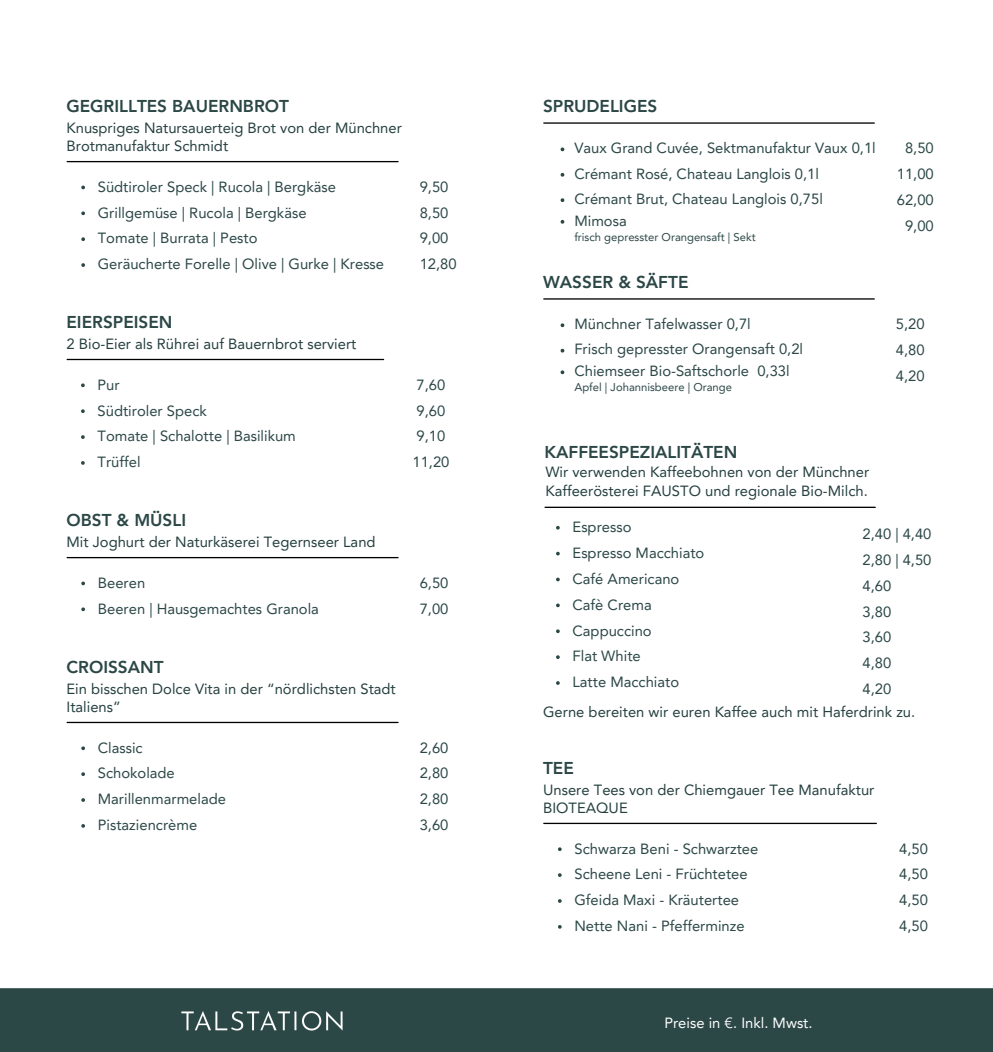
<style>
.page{position:relative;width:993px;height:1052px;background:#fff}
.page>*{position:absolute;margin:0;border:0;box-sizing:border-box;transform-origin:0 0}
.t1{font:800 17.15px "Avenir LT Pro";color:#2b4746}
.t2{font:14.7px/25.9px "Avenir LT Pro";color:#2b4746}
.t3{font:14.7px/18.6px "Avenir LT Pro";color:#25403f}
.t4{font:14.7px "Avenir LT Pro";color:#fff}
.t5{font:11.2px "Avenir LT Pro";color:#2b4746}
</style>
<div class="page">
<hr style="left:67px;top:161px;width:331px;height:1px;background:#000">
<svg style="left:81px;top:185px;width:4px;height:4px"></svg>
<svg style="left:81px;top:211px;width:4px;height:4px"></svg>
<svg style="left:81px;top:237px;width:4px;height:4px"></svg>
<svg style="left:81px;top:263px;width:4px;height:4px"></svg>
<hr style="left:67px;top:359px;width:316px;height:1px;background:#000">
<svg style="left:81px;top:383px;width:4px;height:4px"></svg>
<svg style="left:81px;top:409px;width:4px;height:4px"></svg>
<svg style="left:81px;top:435px;width:4px;height:4px"></svg>
<svg style="left:81px;top:461px;width:4px;height:3px"></svg>
<hr style="left:67px;top:557px;width:331px;height:1px;background:#000">
<svg style="left:81px;top:581px;width:4px;height:4px"></svg>
<svg style="left:81px;top:607px;width:4px;height:4px"></svg>
<hr style="left:67px;top:721px;width:331px;height:2px;background:#000">
<svg style="left:81px;top:746px;width:4px;height:4px"></svg>
<svg style="left:81px;top:772px;width:4px;height:4px"></svg>
<svg style="left:81px;top:798px;width:4px;height:3px"></svg>
<svg style="left:81px;top:824px;width:4px;height:3px"></svg>
<hr style="left:543px;top:122px;width:331px;height:2px;background:#000">
<svg style="left:560px;top:147px;width:4px;height:4px"></svg>
<svg style="left:560px;top:173px;width:4px;height:4px"></svg>
<svg style="left:560px;top:198px;width:4px;height:4px"></svg>
<svg style="left:560px;top:220px;width:4px;height:4px"></svg>
<hr style="left:543px;top:298px;width:331px;height:1px;background:#000">
<svg style="left:560px;top:323px;width:4px;height:4px"></svg>
<svg style="left:560px;top:349px;width:4px;height:3px"></svg>
<svg style="left:560px;top:370px;width:4px;height:4px"></svg>
<hr style="left:543px;top:822px;width:333px;height:2px;background:#000">
<svg style="left:558px;top:847px;width:3px;height:4px"></svg>
<hr style="left:545px;top:506px;width:330px;height:2px;background:#000">
<svg style="left:556px;top:629px;width:3px;height:4px"></svg>
<svg style="left:556px;top:655px;width:3px;height:4px"></svg>
<div style="left:0;top:988px;width:992px;height:63px;background:#2b4746"></div>
<img style="left:166px;top:995px;width:193px;height:39px">
<h1 class="t1" style="left:66px;top:99px;width:224px">GEGRILLTES BAUERNBROT</h1>
<h2 class="t3" style="left:66px;top:120px;width:337px">Knuspriges Natursauerteig Brot von der Münchner<br>Brotmanufaktur Schmidt</h2>
<p class="t2" style="left:98px;top:175px;width:239px">Südtiroler Speck | Rucola | Bergkäse</p>
<p class="t2" style="left:98px;top:201px;width:210px">Grillgemüse | Rucola | Bergkäse</p>
<p class="t2" style="left:98px;top:227px;width:161px">Tomate | Burrata | Pesto</p>
<p class="t2" style="left:98px;top:252px;width:288px">Geräucherte Forelle | Olive | Gurke | Kresse</p>
<h2 class="t2" style="left:419px;top:175px;width:38px">9,50<br>8,50<br>9,00<br>12,80</h2>
<h1 class="t1" style="left:66px;top:315px;width:107px">EIERSPEISEN</h1>
<h2 class="t3" style="left:66px;top:336px;width:291px">2 Bio-Eier als Rührei auf Bauernbrot serviert</h2>
<p class="t2" style="left:97px;top:373px;width:24px">Pur</p>
<p class="t2" style="left:97px;top:399px;width:111px">Südtiroler Speck</p>
<p class="t2" style="left:97px;top:424px;width:200px">Tomate | Schalotte | Basilikum</p>
<p class="t2" style="left:97px;top:450px;width:44px">Trüffel</p>
<h1 class="t1" style="left:66px;top:513px;width:121px">OBST &amp; MÜSLI</h1>
<h2 class="t3" style="left:66px;top:534px;width:310px">Mit Joghurt der Naturkäserei Tegernseer Land</h2>
<p class="t2" style="left:98px;top:571px;width:49px">Beeren</p>
<p class="t2" style="left:98px;top:597px;width:222px">Beeren | Hausgemachtes Granola</p>
<h2 class="t2" style="left:412px;top:373px;width:38px">7,60<br>9,60<br>9,10<br>11,20</h2>
<h2 class="t2" style="left:419px;top:571px;width:30px">6,50<br>7,00</h2>
<h1 class="t1" style="left:66px;top:659px;width:99px">CROISSANT</h1>
<h2 class="t3" style="left:66px;top:680px;width:331px">Ein bisschen Dolce Vita in der “nördlichsten Stadt<br>Italiens”</h2>
<p class="t2" style="left:98px;top:735px;width:46px">Classic</p>
<p class="t2" style="left:98px;top:761px;width:78px">Schokolade</p>
<p class="t2" style="left:98px;top:787px;width:130px">Marillenmarmelade</p>
<p class="t2" style="left:98px;top:813px;width:101px">Pistaziencrème</p>
<h2 class="t2" style="left:419px;top:735px;width:30px;text-align:justify">2,60<br>2,80<br>2,80<br>3,60</h2>
<h1 class="t1" style="left:543px;top:99px;width:116px">SPRUDELIGES</h1>
<p class="t2" style="left:574px;top:136px;width:303px">Vaux Grand Cuvée, Sektmanufaktur Vaux 0,1l</p>
<p class="t2" style="left:574px;top:162px;width:246px">Crémant Rosé, Chateau Langlois 0,1l</p>
<p class="t2" style="left:574px;top:187px;width:250px">Crémant Brut, Chateau Langlois 0,75l</p>
<p class="t2" style="left:574px;top:209px;width:54px">Mimosa</p>
<p class="t5" style="left:574px;top:232px;width:183px">frisch gepresster Orangensaft | Sekt</p>
<h1 class="t1" style="left:543px;top:275px;width:147px">WASSER &amp; SÄFTE</h1>
<p class="t2" style="left:574px;top:312px;width:178px">Münchner Tafelwasser 0,7l</p>
<p class="t2" style="left:574px;top:337px;width:230px">Frisch gepresster Orangensaft 0,2l</p>
<p class="t2" style="left:574px;top:359px;width:217px">Chiemseer Bio-Saftschorle 0,33l</p>
<p class="t5" style="left:574px;top:382px;width:159px">Apfel | Johannisbeere | Orange</p>
<h2 class="t2" style="left:896px;top:136px;width:38px;text-align:center">8,50<br>11,00<br>62,00<br>9,00</h2>
<h2 class="t2" style="left:895px;top:312px;width:30px;text-align:justify">5,20<br>4,80<br>4,20</h2>
<p class="t1" style="left:544px;top:445px;width:194px">KAFFEESPEZIALITÄTEN</p>
<h2 class="t3" style="left:545px;top:464px;width:325px">Wir verwenden Kaffeebohnen von der Münchner<br>Kaffeerösterei FAUSTO und regionale Bio-Milch.</h2>
<h2 class="t2" style="left:572px;top:515px;width:60px">Espresso</h2>
<h1 class="t2" style="left:572px;top:541px;width:133px">Espresso Macchiato</h1>
<h2 class="t2" style="left:572px;top:567px;width:108px">Café Americano</h2>
<p class="t2" style="left:572px;top:593px;width:81px">Cafè Crema</p>
<p class="t2" style="left:572px;top:618px;width:81px">Cappuccino</p>
<p class="t2" style="left:572px;top:644px;width:70px">Flat White</p>
<p class="t2" style="left:572px;top:670px;width:108px">Latte Macchiato</p>
<h2 class="t3" style="left:543px;top:704px;width:373px">Gerne bereiten wir euren Kaffee auch mit Haferdrink zu.</h2>
<p class="t2" style="left:862px;top:522px;width:71px">2,40 | 4,40<br>2,80 | 4,50<br>4,60<br>3,80<br>3,60<br>4,80<br>4,20</p>
<h1 class="t1" style="left:543px;top:760px;width:32px">TEE</h1>
<h2 class="t3" style="left:543px;top:781px;width:333px">Unsere Tees von der Chiemgauer Tee Manufaktur<br>BIOTEAQUE</h2>
<p class="t2" style="left:574px;top:836px;width:185px">Schwarza Beni - Schwarztee</p>
<p class="t2" style="left:574px;top:862px;width:175px">Scheene Leni - Früchtetee</p>
<p class="t2" style="left:574px;top:888px;width:166px">Gfeida Maxi - Kräutertee</p>
<p class="t2" style="left:574px;top:914px;width:172px">Nette Nani - Pfefferminze</p>
<p class="t2" style="left:899px;top:836px;width:30px;text-align:justify">4,50<br>4,50<br>4,50<br>4,50</p>
<h2 class="t4" style="left:664px;top:1016px;width:150px">Preise in €. Inkl. Mwst.</h2>
</div>
